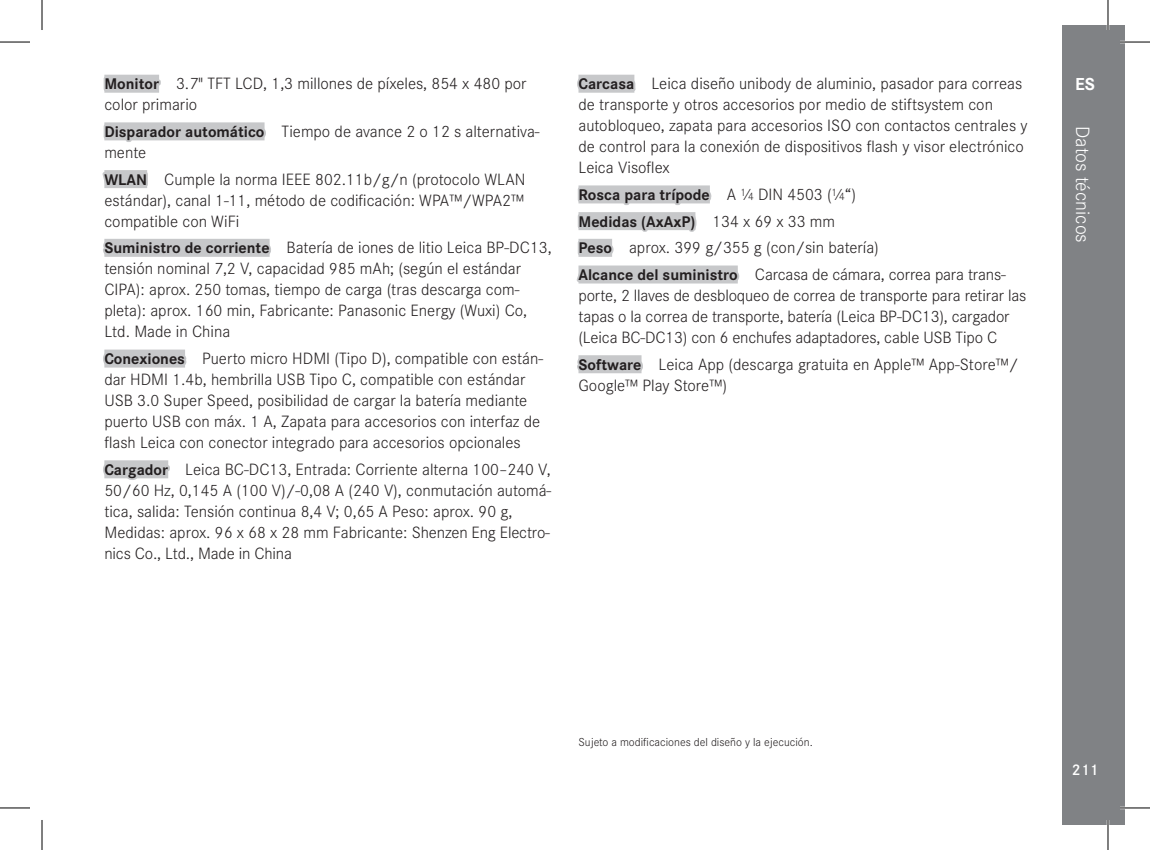
<style>
.page{position:relative;width:1150px;height:850px;background:#fff}
.page>*{position:absolute;margin:0;border:0;box-sizing:border-box;transform-origin:0 0}
.t1{font:300 20px "Corporate S";color:#fff}
.t2{font:700 18px "Corporate S";color:#fff}
.t3{font:300 17px/21px "Corporate S";color:#231f20}
.t4{font:700 16px/26.6px "Corporate S";color:#231f20}
.t5{font:600 16px "Corporate S";color:#fff}
.t6{font:300 12px "Corporate S";color:#231f20}
.s1{font-weight:700;font-size:16px}
.s2{font-weight:300;font-size:17px}
.s3{font-weight:300;font-size:11px}
</style>
<div class="page">
<div style="left:1062px;top:25px;width:63px;height:799px;background:#808285"></div>
<svg style="left:103px;top:74px;width:58px;height:19px"></svg>
<svg style="left:102px;top:122px;width:164px;height:66px"></svg>
<svg style="left:103px;top:238px;width:168px;height:19px;background:#cacbcd"></svg>
<svg style="left:103px;top:349px;width:84px;height:19px;background:#cbccce"></svg>
<svg style="left:103px;top:460px;width:67px;height:20px"></svg>
<svg style="left:577px;top:74px;width:59px;height:19px"></svg>
<svg style="left:576px;top:185px;width:164px;height:99px"></svg>
<svg style="left:577px;top:355px;width:66px;height:19px"></svg>
<hr style="left:1120px;top:41px;width:30px;height:2px;background:#fff">
<hr style="left:1120px;top:806px;width:30px;height:3px;background:#fff">
<hr style="left:1107px;top:0;width:2px;height:30px;background:#fff">
<hr style="left:1107px;top:819px;width:2px;height:30px;background:#fff">
<hr style="left:0;top:42px;width:30px;height:1px;background:#000">
<hr style="left:1120px;top:42px;width:30px;height:1px;background:#000">
<hr style="left:0;top:807px;width:30px;height:1px;background:#000">
<hr style="left:1120px;top:807px;width:30px;height:1px;background:#000">
<hr style="left:42px;top:0;width:1px;height:30px;background:#000">
<hr style="left:42px;top:819px;width:1px;height:30px;background:#000">
<hr style="left:1107px;top:0;width:1px;height:30px;background:#000">
<hr style="left:1107px;top:819px;width:1px;height:30px;background:#000">
<p class="t3" style="left:104px;top:72px;width:424px"><span class="s1">Monitor</span> 3.7" TFT LCD, 1,3 millones de píxeles, 854 x 480 por color primario</p>
<p class="t3" style="left:104px;top:120px;width:437px"><span class="s1">Disparador automático</span> Tiempo de avance 2 o 12 s alternativa&shy;mente</p>
<p class="t3" style="left:104px;top:167px;width:423px;text-align:justify"><span class="s1">WLAN</span> Cumple la norma IEEE 802.11b/g/n (protocolo WLAN estándar), canal 1-11, método de codificación: WPA™/WPA2™ compatible con WiFi</p>
<p class="t3" style="left:104px;top:236px;width:449px"><span class="s1">Suministro de corriente</span> Batería de iones de litio Leica BP-DC13, tensión nominal 7,2 V, capacidad 985 mAh; (según el estándar CIPA): aprox. 250 tomas, tiempo de carga (tras descarga com&shy;pleta): aprox. 160 min, Fabricante: Panasonic Energy (Wuxi) Co, Ltd. Made in China</p>
<p class="t3" style="left:104px;top:347px;width:440px"><span class="s1">Conexiones</span> Puerto micro HDMI (Tipo D), compatible con están&shy;dar HDMI 1.4b, hembrilla USB Tipo C, compatible con estándar USB 3.0 Super Speed, posibilidad de cargar la batería mediante puerto USB con máx. 1 A, Zapata para accesorios con interfaz de flash Leica con conector integrado para accesorios opcionales</p>
<p class="t3" style="left:104px;top:457px;width:448px"><span class="s1">Cargador</span> Leica BC-DC13, Entrada: Corriente alterna 100–240 V, 50/60 Hz, 0,145 A (100 V)/-0,08 A (240 V), conmutación automá&shy;tica, salida: Tensión continua 8,4 V; 0,65 A Peso: aprox. 90 g, Medidas: aprox. 96 x 68 x 28 mm Fabricante: Shenzen Eng Electro&shy;nics Co., Ltd., Made in China</p>
<p class="t3" style="left:578px;top:72px;width:450px"><span class="s1">Carcasa</span> Leica diseño unibody de aluminio, pasador para correas de transporte y otros accesorios por medio de stiftsystem con autobloqueo, zapata para accesorios ISO con contactos centrales y de control para la conexión de dispositivos flash y visor electrónico Leica Visoflex</p>
<p class="t4" style="left:578px;top:180px;width:279px">Rosca para trípode <span class="s2">A</span> <sup>1</sup><span class="s2">⁄</span><span class="s3">4</span> <span class="s2">DIN 4503 (</span><sup>1</sup><span class="s2">⁄</span><span class="s3">4</span><span class="s2">“)<br></span>Medidas (AxAxP) <span class="s2">134 x 69 x 33 mm</span></p>
<p class="t3" style="left:578px;top:233px;width:429px;line-height:26.6px"><span class="s1">Peso</span> aprox. 399 g/355 g (con/sin batería)<br><span class="s1">Alcance del suministro</span> Carcasa de cámara, correa para trans-</p>
<p class="t3" style="left:578px;top:284px;width:449px">porte, 2 llaves de desbloqueo de correa de transporte para retirar las tapas o la correa de transporte, batería (Leica BP-DC13), cargador (Leica BC-DC13) con 6 enchufes adaptadores, cable USB Tipo C</p>
<p class="t3" style="left:578px;top:352px;width:441px"><span class="s1">Software</span> Leica App (descarga gratuita en Apple™ App-Store™/<br>Google™ Play Store™)</p>
<p class="t2" style="left:1075px;top:70px;width:21px">ES</p>
<p class="t1" style="left:1097px;top:126px;width:118px;rotate:90deg">Datos técnicos</p>
<p class="t6" style="left:578px;top:733px;width:236px">Sujeto a modificaciones del diseño y la ejecución.</p>
<p class="t5" style="left:1072px;top:758px;width:28px">211</p>
</div>
